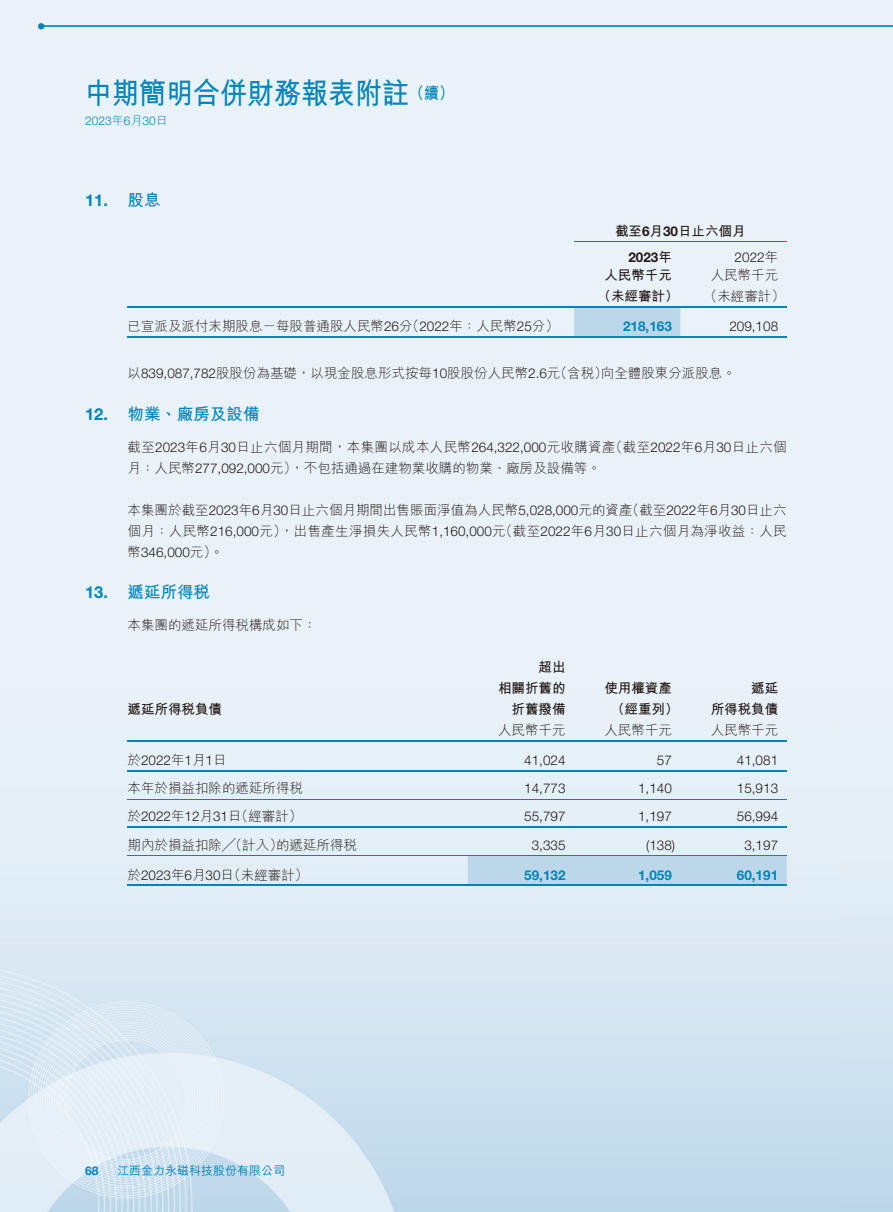
<style>
.page{position:relative;width:893px;height:1212px;background:#fff}
.page>*{position:absolute;margin:0;border:0;box-sizing:border-box;transform-origin:0 0}
.t1{font:29.7px "M Hei HK Bold E Ten B5 H";color:#0084ba;scale:.91 1}
.t2{font:16.5px "M Hei HK Bold E Ten B5 H";color:#0084ba}
.t3{font:700 16.5px "Helvetica Neue LT Std";color:#0084ba}
.t4{font:13.5px/21px "M Hei HK Light E Ten B5 H";color:#231916}
.t5{font:13.5px/21px "M Hei HK Light E Ten B5 H";letter-spacing:.025em;color:#231916}
.t6{font:300 13.5px "Helvetica Neue LT Std";color:#231916}
.t7{font:13.5px/21px "M Hei HK Bold E Ten B5 H";color:#231916;text-align:right}
.t8{font:700 13.5px "Helvetica Neue LT Std";color:#0084ba}
.t9{font:700 13.5px "Helvetica Neue LT Std";color:#231916}
.t10{font:12px "M Hei HK Medium E Ten B5 H";color:#0084ba}
.t11{font:300 12px "Helvetica Neue LT Std";color:#0084ba}
.t12{font:700 12px "Helvetica Neue LT Std";color:#0084ba}
.s1{font-family:"M Hei HK Light E Ten B5 H";font-weight:400}
.s2{font-family:"M Hei HK Bold E Ten B5 H";font-weight:400}
.s3{font-family:"Helvetica Neue LT Std";font-weight:700}
.s4{font-family:"Helvetica Neue LT Std";font-weight:300}
</style>
<div class="page">
<img style="left:0;top:0;width:893px;height:1212px">
<hr style="left:43px;top:26px;width:850px;height:1px;background:#179cc9">
<svg style="left:38px;top:23px;width:6px;height:6px"></svg>
<div style="left:574px;top:308px;width:106px;height:28px;background:#bcd7ea"></div>
<hr style="left:574px;top:241px;width:213px;height:1px;background:#0084ba">
<hr style="left:128px;top:306px;width:659px;height:2px;background:#0084ba">
<hr style="left:128px;top:336px;width:659px;height:2px;background:#0084ba">
<div style="left:468px;top:856px;width:319px;height:28px;background:#bcd7ea"></div>
<hr style="left:128px;top:740px;width:659px;height:1px;background:#0084ba">
<hr style="left:128px;top:770px;width:659px;height:1px;background:#0084ba">
<hr style="left:128px;top:799px;width:659px;height:1px;background:#0084ba">
<hr style="left:128px;top:826px;width:659px;height:2px;background:#0084ba">
<hr style="left:128px;top:855px;width:659px;height:1px;background:#0084ba">
<hr style="left:128px;top:884px;width:659px;height:2px;background:#0084ba">
<h1 class="t1" style="left:85px;top:82px;width:407px">中期簡明合併財務報表附註<sup>（續）</sup></h1>
<p class="t11" style="left:85px;top:116px;width:84px">2023<span class="s1">年</span>6<span class="s1">月</span>30<span class="s1">日</span></p>
<p class="t3" style="left:85px;top:194px;width:77px">11. <span class="s2">股息</span></p>
<p class="t7" style="left:615px;top:222px;width:132px">截至<span class="s3">6</span>月<span class="s3">30</span>日止六個月</p>
<p class="t9" style="left:628px;top:252px;width:45px">2023<span class="s2">年</span></p>
<p class="t6" style="left:735px;top:252px;width:45px">2022<span class="s1">年</span></p>
<p class="t7" style="left:604px;top:267px;width:69px">人民幣千元</p>
<p class="t4" style="left:711px;top:267px;width:69px">人民幣千元</p>
<p class="t7" style="left:598px;top:288px;width:82px">（未經審計）</p>
<p class="t4" style="left:704px;top:288px;width:82px">（未經審計）</p>
<p class="t4" style="left:128px;top:318px;width:433px">已宣派及派付末期股息－每股普通股人民幣<span class="s4">26</span>分（<span class="s4">2022</span>年：人民幣<span class="s4">25</span>分）</p>
<p class="t8" style="left:623px;top:322px;width:50px">218,163</p>
<p class="t6" style="left:729px;top:322px;width:50px">209,108</p>
<p class="t4" style="left:128px;top:364px;width:610px">以<span class="s4">839,087,782</span>股股份為基礎，以現金股息形式按每<span class="s4">10</span>股股份人民幣<span class="s4">2.6</span>元（含稅）向全體股東分派股息。</p>
<p class="t2" style="left:85px;top:407px;width:176px"><span class="s3">12.</span> 物業、廠房及設備</p>
<p class="t5" style="left:128px;top:438px;width:661px">截至<span class="s4">2023</span>年<span class="s4">6</span>月<span class="s4">30</span>日止六個月期間，本集團以成本人民幣<span class="s4">264,322,000</span>元收購資產（截至<span class="s4">2022</span>年<span class="s4">6</span>月<span class="s4">30</span>日止六個月：人民幣<span class="s4">277,092,000</span>元），不包括通過在建物業收購的物業、廠房及設備等。</p>
<p class="t4" style="left:128px;top:501px;width:661px">本集團於截至<span class="s4">2023</span>年<span class="s4">6</span>月<span class="s4">30</span>日止六個月期間出售賬面淨值為人民幣<span class="s4">5,028,000</span>元的資產（截至<span class="s4">2022</span>年<span class="s4">6</span>月<span class="s4">30</span>日止六個月：人民幣<span class="s4">216,000</span>元），出售產生淨損失人民幣<span class="s4">1,160,000</span>元（截至<span class="s4">2022</span>年<span class="s4">6</span>月<span class="s4">30</span>日止六個月為淨收益：人民</p>
<p class="t6" style="left:128px;top:547px;width:98px"><span class="s1">幣</span>346,000<span class="s1">元）。</span></p>
<p class="t2" style="left:85px;top:586px;width:127px"><span class="s3">13.</span> 遞延所得稅</p>
<p class="t4" style="left:128px;top:616px;width:191px">本集團的遞延所得稅構成如下：</p>
<p class="t7" style="left:128px;top:700px;width:96px">遞延所得稅負債</p>
<p class="t7" style="left:498px;top:658px;width:69px">超出<br>相關折舊的折舊撥備</p>
<p class="t7" style="left:604px;top:679px;width:76px;text-align:center">使用權資產（經重列）</p>
<p class="t7" style="left:711px;top:679px;width:69px">遞延<br>所得稅負債</p>
<p class="t4" style="left:498px;top:721px;width:69px">人民幣千元</p>
<p class="t4" style="left:604px;top:721px;width:69px">人民幣千元</p>
<p class="t4" style="left:711px;top:721px;width:69px">人民幣千元</p>
<p class="t6" style="left:128px;top:756px;width:101px"><span class="s1">於</span>2022<span class="s1">年</span>1<span class="s1">月</span>1<span class="s1">日</span></p>
<p class="t6" style="left:524px;top:756px;width:43px">41,024</p>
<p class="t6" style="left:657px;top:756px;width:17px">57</p>
<p class="t6" style="left:737px;top:756px;width:43px">41,081</p>
<p class="t4" style="left:128px;top:780px;width:177px">本年於損益扣除的遞延所得稅</p>
<p class="t6" style="left:524px;top:784px;width:43px">14,773</p>
<p class="t6" style="left:638px;top:784px;width:35px">1,140</p>
<p class="t6" style="left:737px;top:784px;width:43px">15,913</p>
<p class="t4" style="left:128px;top:808px;width:176px">於<span class="s4">2022</span>年<span class="s4">12</span>月<span class="s4">31</span>日（經審計）</p>
<p class="t6" style="left:524px;top:812px;width:43px">55,797</p>
<p class="t6" style="left:638px;top:812px;width:35px">1,197</p>
<p class="t6" style="left:737px;top:812px;width:43px">56,994</p>
<p class="t4" style="left:128px;top:836px;width:231px">期內於損益扣除╱（計入）的遞延所得稅</p>
<p class="t6" style="left:532px;top:840px;width:35px">3,335</p>
<p class="t6" style="left:646px;top:840px;width:31px">(138)</p>
<p class="t6" style="left:744px;top:840px;width:35px">3,197</p>
<p class="t4" style="left:128px;top:866px;width:182px">於<span class="s4">2023</span>年<span class="s4">6</span>月<span class="s4">30</span>日（未經審計）</p>
<p class="t8" style="left:524px;top:870px;width:43px">59,132</p>
<p class="t8" style="left:638px;top:870px;width:35px">1,059</p>
<p class="t8" style="left:737px;top:870px;width:43px">60,191</p>
<p class="t12" style="left:85px;top:1166px;width:15px">68</p>
<p class="t10" style="left:117px;top:1166px;width:169px">江西金力永磁科技股份有限公司</p>
</div>
